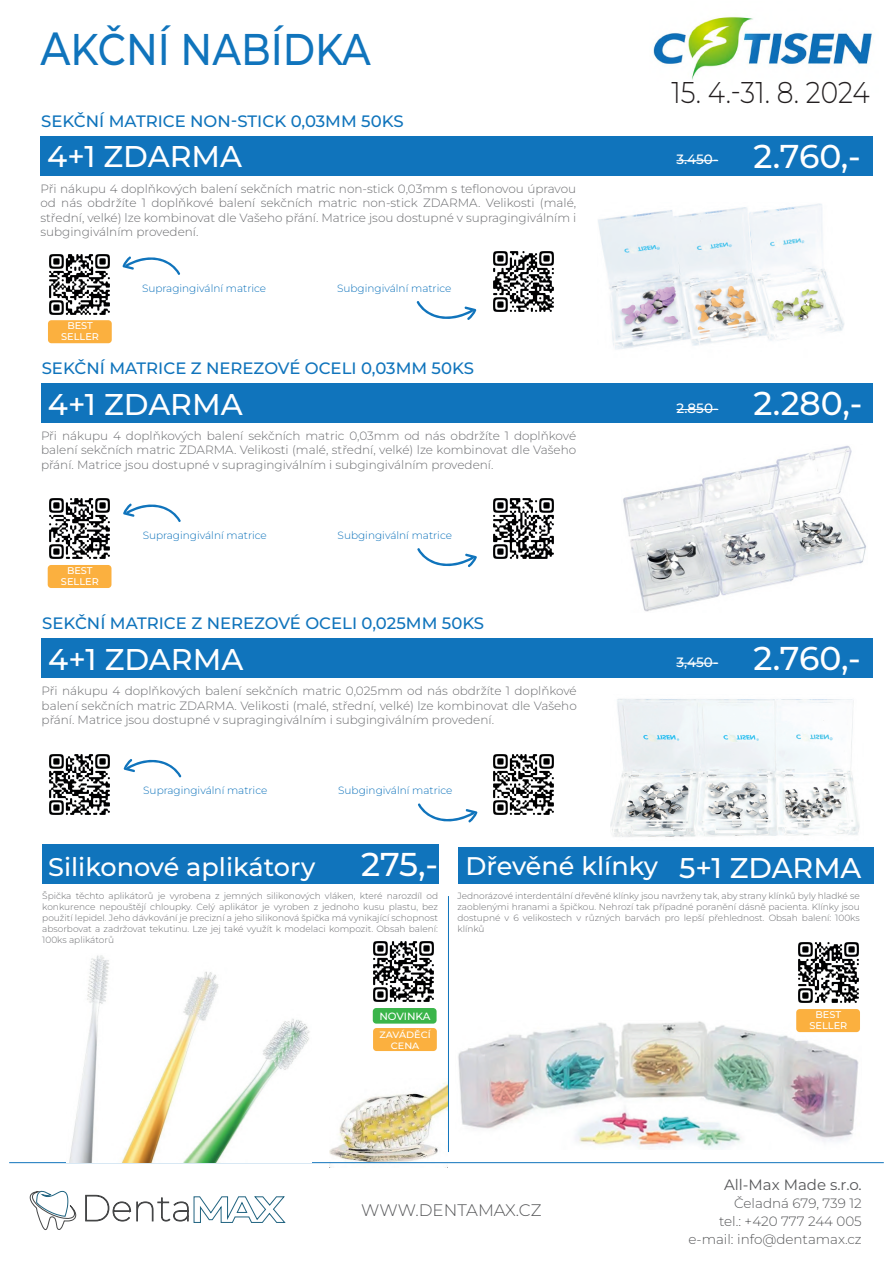
<style>
.page{position:relative;width:893px;height:1263px;background:#fff}
.page>*{position:absolute;margin:0;border:0;box-sizing:border-box;transform-origin:0 0}
.t1{font:500 44.4px "Montserrat";color:#1074bc;scale:.88 1}
.t2{font:500 33px "Montserrat";color:#fff}
.t3{font:500 30px "Montserrat";color:#fff}
.t4{font:300 30px "Montserrat";color:#231f20;scale:.88 1}
.t5{font:500 28.5px "Montserrat";color:#fff}
.t6{font:500 25.5px "Montserrat";color:#fff}
.t7{font:300 16.65px "Montserrat";color:#57585a}
.t8{font:500 16.5px "Montserrat";color:#1074bc}
.t9{font:15px "Montserrat";color:#57585a}
.t10{font:300 13.5px/18px "Montserrat";color:#57585a;text-align:right}
.t11{font:500 13.5px "Montserrat";color:#fff}
.t12{font:300 12px/14.4px "Montserrat";color:#6c6d70;text-align:justify}
.t13{font:300 10.5px "Montserrat";color:#1074bc}
.t14{font:500 10.5px "Montserrat";letter-spacing:-.01em;color:#fff}
.t15{font:500 9.75px/11.7px "Montserrat";color:#fff;text-align:center}
.t16{font:500 9.3px/11.1px "Montserrat";color:#fff;text-align:center;scale:1.05 1}
.t17{font:300 9px/10.8px "Montserrat";color:#6c6d70;text-align:justify}
.s1{font-size:46.5px}
</style>
<div class="page">
<img style="left:330px;top:1083px;width:117px;height:81px">
<svg style="left:30px;top:1190px;width:47px;height:41px"></svg>
<svg style="left:85px;top:1195px;width:201px;height:28px"></svg>
<hr style="left:9px;top:1162px;width:875px;height:1px;background:#1074bc">
<img style="left:653px;top:16px;width:219px;height:64px">
<img style="left:611px;top:699px;width:249px;height:138px">
<img style="left:69px;top:955px;width:241px;height:207px">
<div style="left:40px;top:136px;width:833px;height:39px;background:#1074bc"></div>
<img style="left:598px;top:203px;width:246px;height:147px">
<hr style="left:676px;top:160px;width:42px;height:1px;background:#fff">
<img style="left:49px;top:254px;width:61px;height:61px">
<img style="left:493px;top:251px;width:61px;height:61px">
<svg style="left:122px;top:256px;width:58px;height:19px"></svg>
<svg style="left:416px;top:301px;width:60px;height:19px"></svg>
<div style="left:41px;top:383px;width:832px;height:39px;background:#1074bc"></div>
<hr style="left:676px;top:409px;width:42px;height:1px;background:#fff">
<svg style="left:123px;top:503px;width:58px;height:19px"></svg>
<svg style="left:417px;top:548px;width:60px;height:20px"></svg>
<img style="left:49px;top:498px;width:61px;height:61px">
<img style="left:493px;top:498px;width:61px;height:61px">
<div style="left:42px;top:638px;width:831px;height:40px;background:#1074bc"></div>
<svg style="left:124px;top:759px;width:58px;height:19px"></svg>
<svg style="left:418px;top:803px;width:60px;height:20px"></svg>
<hr style="left:676px;top:663px;width:42px;height:1px;background:#fff">
<img style="left:623px;top:445px;width:243px;height:167px">
<div style="left:42px;top:845px;width:397px;height:39px;background:#1074bc"></div>
<div style="left:458px;top:847px;width:415px;height:36px;background:#1074bc"></div>
<img style="left:49px;top:754px;width:61px;height:61px">
<img style="left:493px;top:754px;width:61px;height:61px">
<hr style="left:448px;top:896px;width:1px;height:256px;background:#1074bc">
<img style="left:373px;top:941px;width:61px;height:61px">
<div style="left:373px;top:1008px;width:64px;height:15px;background:#3ab54a;border-radius:3px"></div>
<div style="left:373px;top:1028px;width:64px;height:23px;background:#fbb03f;border-radius:3px"></div>
<img style="left:458px;top:1021px;width:402px;height:128px">
<img style="left:798px;top:942px;width:61px;height:61px">
<div style="left:796px;top:1009px;width:64px;height:23px;background:#fbb03f;border-radius:3px"></div>
<div style="left:48px;top:565px;width:63px;height:23px;background:#fbb03f;border-radius:3px"></div>
<div style="left:48px;top:320px;width:64px;height:23px;background:#fbb03f;border-radius:3px"></div>
<h1 class="t1" style="left:40px;top:20px;width:377px"><span class="s1">A</span>KČNÍ NABÍDKA</h1>
<h3 class="t8" style="left:41px;top:110px;width:364px">SEKČNÍ MATRICE NON-STICK 0,03MM 50KS</h3>
<h3 class="t3" style="left:47px;top:137px;width:197px">4+1 ZDARMA</h3>
<p class="t12" style="left:40px;top:181px;width:537px">Při nákupu 4 doplňkových balení sekčních matric non-stick 0,03mm s teflonovou úpravou od nás obdržíte 1 doplňkové balení sekčních matric non-stick ZDARMA. Velikosti (malé, střední, velké) lze kombinovat dle Vašeho přání. Matrice jsou dostupné v supragingiválním i subgingiválním provedení.</p>
<p class="t15" style="left:61px;top:319px;width:39px">BEST<br>SELLER</p>
<p class="t13" style="left:142px;top:281px;width:126px">Supragingivální matrice</p>
<p class="t13" style="left:337px;top:281px;width:116px">Subgingivální matrice</p>
<h3 class="t8" style="left:42px;top:357px;width:434px">SEKČNÍ MATRICE Z NEREZOVÉ OCELI 0,03MM 50KS</h3>
<h3 class="t3" style="left:48px;top:384px;width:197px">4+1 ZDARMA</h3>
<p class="t12" style="left:41px;top:428px;width:537px">Při nákupu 4 doplňkových balení sekčních matric 0,03mm od nás obdržíte 1 doplňkové balení sekčních matric ZDARMA. Velikosti (malé, střední, velké) lze kombinovat dle Vašeho přání. Matrice jsou dostupné v supragingiválním i subgingiválním provedení.</p>
<p class="t15" style="left:61px;top:564px;width:39px">BEST<br>SELLER</p>
<p class="t13" style="left:143px;top:528px;width:126px">Supragingivální matrice</p>
<p class="t13" style="left:338px;top:528px;width:116px">Subgingivální matrice</p>
<h3 class="t8" style="left:42px;top:612px;width:443px">SEKČNÍ MATRICE Z NEREZOVÉ OCELI 0,025MM 50KS</h3>
<h3 class="t4" style="left:672px;top:73px;width:227px">15. 4.-31. 8. 2024</h3>
<p class="t11" style="left:676px;top:150px;width:43px">3.450-</p>
<h2 class="t2" style="left:754px;top:134px;width:109px">2.760,-</h2>
<p class="t11" style="left:676px;top:399px;width:43px">2.850-</p>
<h2 class="t2" style="left:754px;top:381px;width:110px">2.280,-</h2>
<h3 class="t3" style="left:48px;top:639px;width:197px">4+1 ZDARMA</h3>
<p class="t11" style="left:676px;top:653px;width:43px">3,450-</p>
<h2 class="t2" style="left:754px;top:636px;width:109px">2.760,-</h2>
<p class="t12" style="left:42px;top:683px;width:537px">Při nákupu 4 doplňkových balení sekčních matric 0,025mm od nás obdržíte 1 doplňkové balení sekčních matric ZDARMA. Velikosti (malé, střední, velké) lze kombinovat dle Vašeho přání. Matrice jsou dostupné v supragingiválním i subgingiválním provedení.</p>
<p class="t13" style="left:143px;top:784px;width:126px">Supragingivální matrice</p>
<p class="t13" style="left:338px;top:784px;width:116px">Subgingivální matrice</p>
<h3 class="t6" style="left:48px;top:850px;width:268px">Silikonové aplikátory</h3>
<h2 class="t2" style="left:361px;top:843px;width:78px">275,-</h2>
<p class="t17" style="left:42px;top:891px;width:397px">Špička těchto aplikátorů je vyrobena z jemných silikonových vláken, které narozdíl od konkurence nepouštějí chloupky. Celý aplikátor je vyroben z jednoho kusu plastu, bez použití lepidel. Jeho dávkování je precizní a jeho silikonová špička má vynikající schopnost absorbovat a zadržovat tekutinu. Lze jej také využít k modelaci kompozit. Obsah balení:<br>100ks aplikátorů</p>
<h3 class="t6" style="left:465px;top:849px;width:194px">Dřevěné klínky</h3>
<p class="t17" style="left:457px;top:890px;width:404px">Jednorázové interdentální dřevěné klínky jsou navrženy tak, aby strany klínků byly hladké se zaoblenými hranami a špičkou. Nehrozí tak případné poranění dásně pacienta. Klínky jsou dostupné v 6 velikostech v různých barvách pro lepší přehlednost. Obsah balení: 100ks klínků</p>
<h3 class="t5" style="left:679px;top:849px;width:184px">5+1 ZDARMA</h3>
<p class="t14" style="left:379px;top:1009px;width:53px">NOVINKA</p>
<p class="t16" style="left:379px;top:1028px;width:50px">ZAVÁDĚCÍ<br>CENA</p>
<p class="t15" style="left:809px;top:1008px;width:39px">BEST<br>SELLER</p>
<h3 class="t7" style="left:361px;top:1199px;width:182px">WWW.DENTAMAX.CZ</h3>
<p class="t9" style="left:724px;top:1175px;width:139px">All-Max Made s.r.o.</p>
<p class="t10" style="left:688px;top:1194px;width:175px">Čeladná 679, 739 12<br>tel.: +420 777 244 005 e-mail: info@dentamax.cz</p>
</div>
